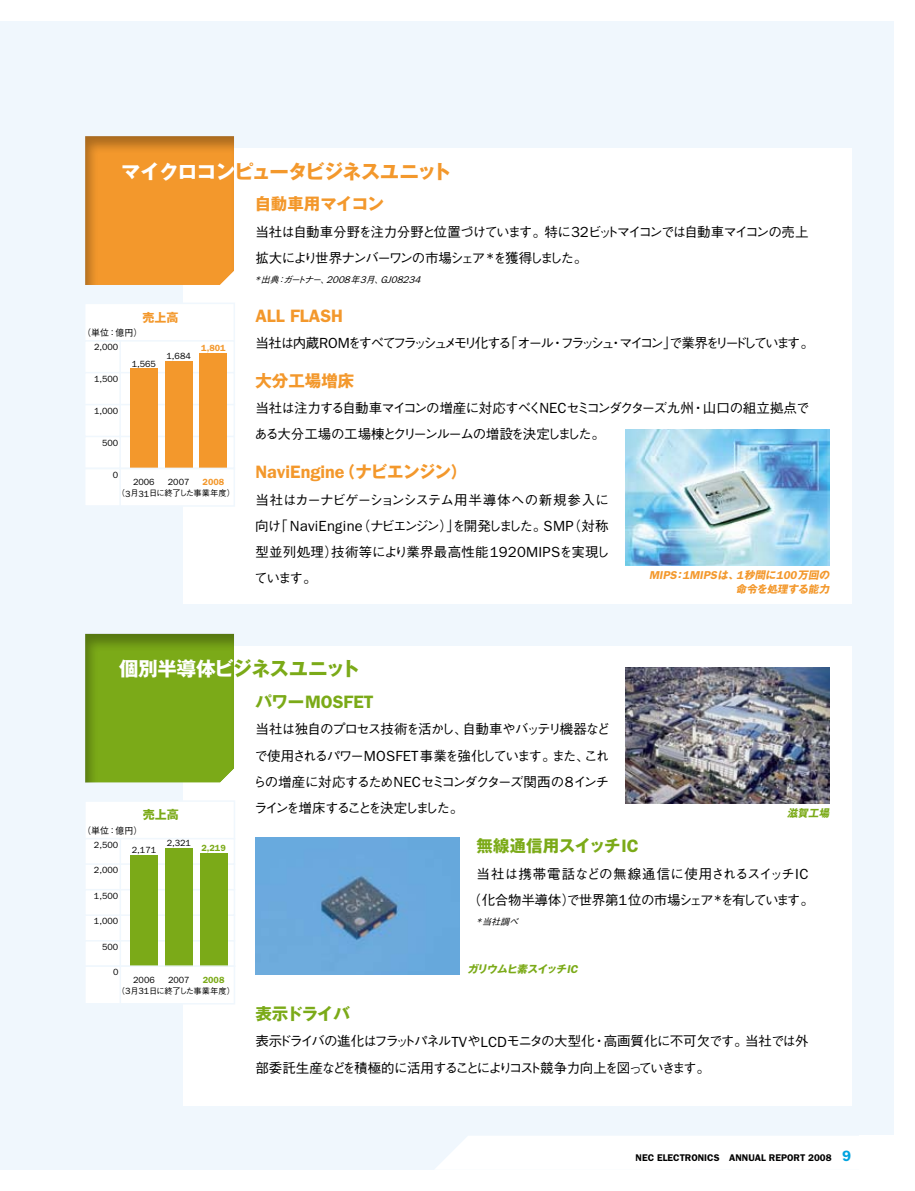
<style>
.page{position:relative;width:915px;height:1191px;background:#fff}
.page>*{position:absolute;margin:0;border:0;box-sizing:border-box;transform-origin:0 0}
.t1{font:700 19.5px "Gothic MB101 Pr 5";letter-spacing:-.045em;color:#f3982c}
.t2{font:700 19.5px "Gothic MB101 Pr 5";letter-spacing:-.035em;color:#7baa18}
.t3{font:600 18px "Franklin Gothic";color:#f3982c}
.t4{font:600 18px "Franklin Gothic";color:#7baa18}
.t5{font:700 16.5px "Gothic MB101 Pr 5";letter-spacing:-.01em;color:#7baa18}
.t6{font:700 16.5px "Gothic MB101 Pr 5";letter-spacing:-.03em;color:#f3982c}
.t7{font:700 16.5px "Gothic MB101 Pr 5";color:#f3982c}
.t8{font:700 16.5px "Gothic MB101 Pr 5";letter-spacing:-.03em;color:#7baa18}
.t9{font:500 13.5px/26.2px "Gothic BBB Pr 5";letter-spacing:-.11em;color:#000}
.t10{font:500 13.5px/26.2px "Gothic BBB Pr 5";letter-spacing:-.08em;color:#000}
.t11{font:500 13.5px/26.2px "Gothic BBB Pr 5";letter-spacing:-.02em;color:#000;text-align:center}
.t12{font:500 13.5px "Gothic BBB Pr 5";letter-spacing:-.19em;color:#000}
.t13{font:12px "Gothic MB101 Pro Bold 90 pv RKSJ H";color:#7baa18}
.t14{font:12px "Gothic MB101 Pro Bold 90 pv RKSJ H";color:#f3982c}
.t15{font:italic 600 11.4px "Franklin Gothic";color:#f3982c}
.t16{font:italic 700 10.5px "Gothic MB101 Pr 5";color:#7baa18}
.t17{font:italic 700 10.5px "Gothic MB101 Pr 5";color:#f3982c}
.t18{font:600 9.75px "Franklin Gothic";color:#000}
.t19{font:italic 9.75px "Franklin Gothic";color:#000}
.t20{font:9px "Franklin Gothic";color:#000}
.t21{font:9px "Gothic BBB Pro Medium 90 pv RKSJ H";color:#000}
.t22{font:600 9px "Franklin Gothic";color:#7baa18}
.t23{font:600 9px "Franklin Gothic";color:#f3982c}
.t24{font:italic 500 9px "Gothic BBB Pr 5";color:#000}
.t25{font:500 8.25px "Gothic BBB Pr 5";letter-spacing:-.05em;color:#000}
.s1{color:#fff}
.s2{font-family:"Franklin Gothic";font-weight:400;font-size:9px}
.s3{font-family:"Franklin Gothic";font-weight:400;font-size:14.7px}
.s4{font-family:"Gothic BBB Pr 5";font-weight:500;font-size:9px}
.s5{font-family:"Gothic MB101 Pr 5";font-weight:700;font-size:16.5px}
.s6{font-family:"Gothic MB101 Pr 5";font-weight:700;font-size:10.5px}
.s7{font-family:"Franklin Gothic";font-weight:600;font-size:18px}
.s8{font-family:"Franklin Gothic";font-weight:400;font-size:9.75px}
.s9{font-family:"Franklin Gothic";font-weight:600;font-size:11.4px}
.s10{font-size:15px;color:#00a3df}
</style>
<div class="page">
<div style="left:0;top:21px;width:893px;height:1148px;background:#f0f7fd"></div>
<div style="left:436px;top:1136px;width:423px;height:33px;background:#fff"></div>
<div style="left:859px;top:1135px;width:34px;height:34px;background:#fff"></div>
<div style="left:183px;top:646px;width:667px;height:460px;background:#fff"></div>
<div style="left:183px;top:149px;width:667px;height:455px;background:#fff"></div>
<div style="left:84px;top:133px;width:152px;height:153px;background:#000;opacity:.3"></div>
<div style="left:84px;top:631px;width:152px;height:153px;background:#000;opacity:.3"></div>
<img style="left:625px;top:668px;width:204px;height:136px">
<img style="left:255px;top:838px;width:204px;height:136px">
<svg style="left:86px;top:801px;width:149px;height:203px"></svg>
<div style="left:130px;top:855px;width:28px;height:111px;background:#7baa18"></div>
<div style="left:165px;top:847px;width:27px;height:119px;background:#7baa18"></div>
<div style="left:200px;top:853px;width:27px;height:113px;background:#7baa18"></div>
<hr style="left:86px;top:965px;width:149px;height:2px;background:#f0f7fd">
<img style="left:625px;top:429px;width:204px;height:137px">
<svg style="left:86px;top:303px;width:149px;height:204px"></svg>
<hr style="left:84px;top:404px;width:151px;height:1px;background:#f0f7fd">
<div style="left:130px;top:368px;width:27px;height:100px;background:#f3982c"></div>
<div style="left:165px;top:361px;width:27px;height:107px;background:#f3982c"></div>
<div style="left:200px;top:353px;width:27px;height:115px;background:#f3982c"></div>
<hr style="left:86px;top:467px;width:149px;height:2px;background:#f0f7fd">
<h1 class="t1" style="left:121px;top:155px;width:332px"><span class="s1">マイクロコン</span>ピュータビジネスユニット</h1>
<p class="t14" style="left:142px;top:307px;width:37px">売上高</p>
<p class="t21" style="left:82px;top:325px;width:62px">（単位：億円）</p>
<p class="t20" style="left:94px;top:342px;width:26px">2,000</p>
<p class="t20" style="left:94px;top:374px;width:26px">1,500</p>
<p class="t20" style="left:94px;top:406px;width:26px">1,000</p>
<p class="t20" style="left:102px;top:437px;width:18px">500</p>
<p class="t20" style="left:132px;top:358px;width:26px">1,565</p>
<p class="t20" style="left:166px;top:351px;width:26px">1,684</p>
<p class="t23" style="left:201px;top:343px;width:26px">1,801</p>
<p class="t20" style="left:113px;top:469px;width:7px">0</p>
<p class="t20" style="left:133px;top:477px;width:23px">2006</p>
<p class="t20" style="left:168px;top:477px;width:23px">2007</p>
<p class="t23" style="left:202px;top:476px;width:23px">2008</p>
<p class="t25" style="left:117px;top:487px;width:120px">（<span class="s2">3</span>月<span class="s2">31</span>日に終了した事業年度）</p>
<p class="t6" style="left:255px;top:190px;width:130px">自動車用マイコン</p>
<p class="t9" style="left:255px;top:217px;width:554px">当社は自動車分野を注力分野と位置づけています。特に<span class="s3">32</span>ビットマイコンでは自動車マイコンの売上拡大により世界ナンバーワンの市場シェア<span class="s3">*</span>を獲得しました。</p>
<p class="t19" style="left:254px;top:274px;width:170px">*<span class="s4">出典：ガートナー、</span>2008<span class="s4">年</span>3<span class="s4">月、</span>GJ08234</p>
<h2 class="t3" style="left:255px;top:305px;width:89px">ALL FLASH</h2>
<p class="t12" style="left:255px;top:332px;width:560px">当社は内蔵<span class="s3">RO M</span>をすべてフラッシュメモリ化する「オール・フラッシュ・マイコン」で業界をリードしています。</p>
<p class="t7" style="left:255px;top:366px;width:100px">大分工場増床</p>
<p class="t10" style="left:254px;top:394px;width:556px">当社は注力する自動車マイコンの増産に対応すべく<span class="s3">NEC</span>セミコンダクターズ九州・山口の組立拠点である大分工場の工場棟とクリーンルームの増設を決定しました。</p>
<h2 class="t3" style="left:255px;top:461px;width:213px">NAVIENGINE<span class="s5">（ナビエンジン）</span></h2>
<p class="t9" style="left:254px;top:485px;width:357px;text-align:justify">当社はカーナビゲーションシステム用半導体への新規参入に向け「 <span class="s3">NaviEngine</span>（ナビエンジン）」を開発しました。<span class="s3">SMP</span>（対称型並列処理）技術等により業界最高性能<span class="s3">1920MIPS</span>を実現しています。</p>
<p class="t15" style="left:649px;top:569px;width:184px">Mips<span class="s6">：</span>1Mips<span class="s6">は、</span>1<span class="s6">秒間に</span>100<span class="s6">万回の</span></p>
<p class="t17" style="left:735px;top:580px;width:97px">命令を処理する能力</p>
<h1 class="t2" style="left:119px;top:653px;width:243px"><span class="s1">個別半導体ビ</span>ジネスユニット</h1>
<p class="t13" style="left:143px;top:805px;width:37px">売上高</p>
<p class="t21" style="left:82px;top:823px;width:62px">（単位：億円）</p>
<p class="t20" style="left:94px;top:839px;width:26px">2,500</p>
<p class="t20" style="left:94px;top:865px;width:26px">2,000</p>
<p class="t20" style="left:94px;top:890px;width:26px">1,500</p>
<p class="t20" style="left:94px;top:916px;width:26px">1,000</p>
<p class="t20" style="left:102px;top:941px;width:18px">500</p>
<p class="t20" style="left:113px;top:967px;width:7px">0</p>
<p class="t20" style="left:167px;top:837px;width:26px">2,321</p>
<p class="t20" style="left:132px;top:845px;width:26px">2,171</p>
<p class="t22" style="left:201px;top:842px;width:26px">2,219</p>
<p class="t20" style="left:133px;top:974px;width:23px">2006</p>
<p class="t20" style="left:168px;top:974px;width:23px">2007</p>
<p class="t22" style="left:203px;top:974px;width:23px">2008</p>
<p class="t25" style="left:117px;top:984px;width:120px">（<span class="s2">3</span>月<span class="s2">31</span>日に終了した事業年度）</p>
<h2 class="t4" style="left:255px;top:691px;width:120px"><span class="s5">パワー</span>MOSFET</h2>
<p class="t9" style="left:253px;top:715px;width:358px;text-align:justify">当社は独自のプロセス技術を活かし、自動車やバッテリ機器などで使用されるパワー<span class="s3">MOSFET</span>事業を強化しています。また、これらの増産に対応するため<span class="s3">NEC</span>セミコンダクターズ関西の<span class="s3">8</span>インチラインを増床することを決定しました。</p>
<p class="t5" style="left:476px;top:832px;width:163px">無線通信用スイッチ<span class="s7">IC</span></p>
<p class="t11" style="left:467px;top:859px;width:348px">当社は携帯電話などの無線通信に使用されるスイッチ<span class="s3">IC</span>（化合物半導体）で世界第<span class="s3">1</span>位の市場シェア<span class="s3">*</span>を有しています。</p>
<p class="t24" style="left:475px;top:914px;width:47px"><span class="s8">*</span>当社調べ</p>
<p class="t16" style="left:786px;top:804px;width:46px">滋賀工場</p>
<p class="t16" style="left:467px;top:960px;width:114px">ガリウムヒ素スイッチ<span class="s9">iC</span></p>
<p class="t8" style="left:255px;top:999px;width:96px">表示ドライバ</p>
<p class="t9" style="left:255px;top:1027px;width:554px">表示ドライバの進化はフラットパネル<span class="s3">TV</span>や<span class="s3">LCD</span>モニタの大型化・高画質化に不可欠です。当社では外部委託生産などを積極的に活用することによりコスト競争力向上を図っていきます。</p>
<p class="t18" style="left:635px;top:1152px;width:217px">NEC ELECTRONICS ANN UAL REPORT 2008 <span class="s10">9</span></p>
</div>
